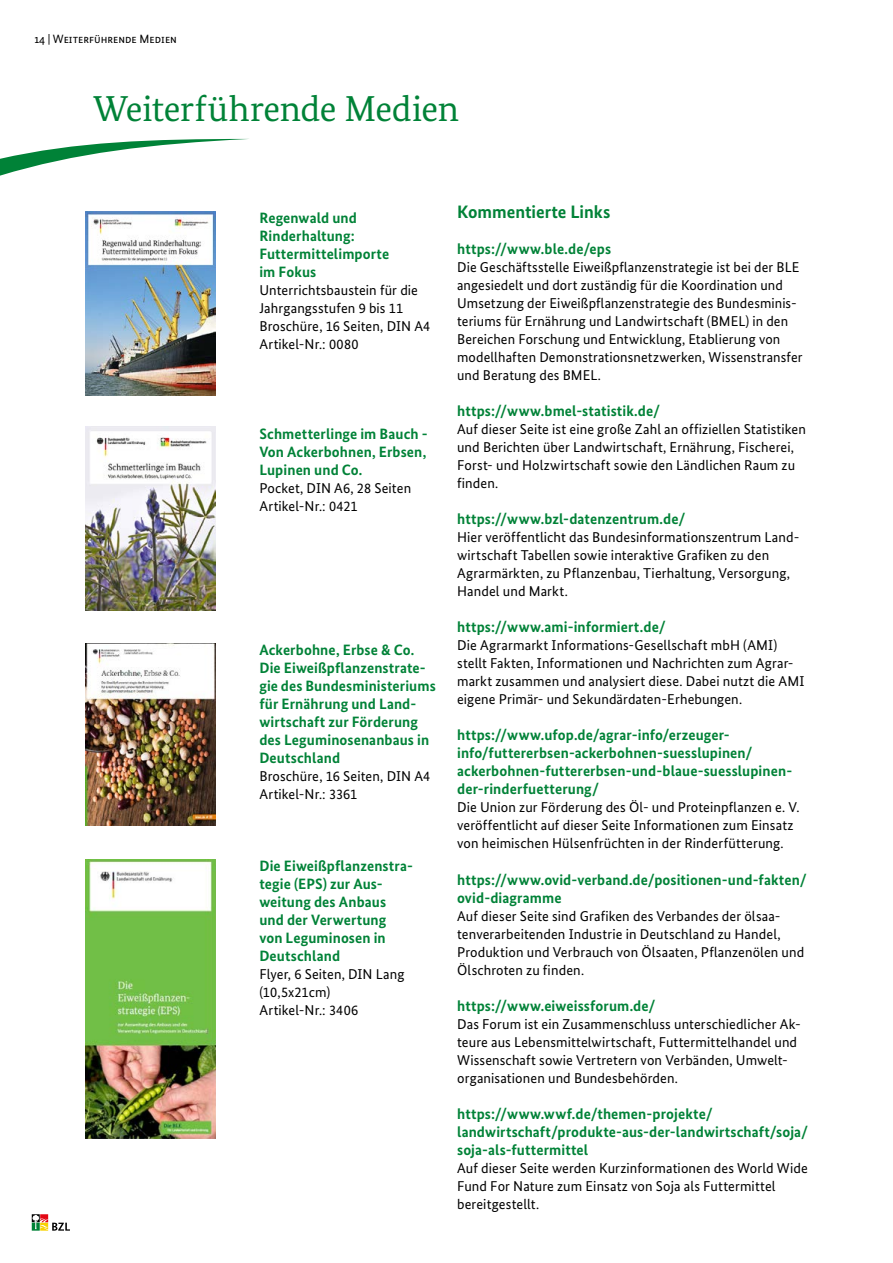
<style>
.page{position:relative;width:893px;height:1263px;background:#fff}
.page>*{position:absolute;margin:0;border:0;box-sizing:border-box;transform-origin:0 0}
.H3_Innen{font:36px "Bundes Serif";letter-spacing:-.01em;color:#008237}
.H4_innen{font:700 18px "Bundes Sans";color:#008237}
.H5_Innen{font:700 15px/18px "Bundes Sans";letter-spacing:.005em;color:#008237}
.A4_Fliesstext{font:14.25px/18px "Bundes Sans";letter-spacing:.01em;color:#000}
.H5_Innen-2{font:14.25px/18px "Bundes Sans";letter-spacing:.005em;color:#000}
.t1{font:12px "Bundes Sans";color:#000}
</style>
<div class="page">
<svg style="left:32px;top:1214px;width:38px;height:17px"></svg>
<img style="left:85px;top:211px;width:131px;height:185px">
<img style="left:85px;top:427px;width:131px;height:184px">
<img style="left:85px;top:643px;width:131px;height:183px">
<img style="left:85px;top:860px;width:131px;height:278px">
<svg style="left:0;top:139px;width:247px;height:37px"></svg>
<p class="t1" style="left:34px;top:32px;width:144px">14 | Weiterführende Medien</p>
<p class="H3_Innen" style="left:94px;top:87px;width:367px">Weiterführende Medien</p>
<p class="H5_Innen" style="left:259px;top:208px;width:131px">Regenwald und<br>Rinderhaltung:<br>Futtermittelimporte im Fokus</p>
<p class="A4_Fliesstext" style="left:259px;top:281px;width:160px">Unterrichtsbaustein für die<br>Jahrgangsstufen 9 bis 11</p>
<p class="A4_Fliesstext" style="left:259px;top:317px;width:172px">Broschüre, 16 Seiten, DIN A4</p>
<p class="A4_Fliesstext" style="left:259px;top:335px;width:101px">Artikel-Nr.: 0080</p>
<p class="H5_Innen" style="left:259px;top:424px;width:170px;text-align:justify">Schmetterlinge im Bauch - Von Ackerbohnen, Erbsen, Lupinen und Co.</p>
<p class="A4_Fliesstext" style="left:259px;top:479px;width:153px">Pocket, DIN A6, 28 Seiten</p>
<p class="A4_Fliesstext" style="left:259px;top:497px;width:100px">Artikel-Nr.: 0421</p>
<p class="H5_Innen" style="left:259px;top:640px;width:178px">Ackerbohne, Erbse &amp; Co.<br>Die Eiweißpflanzenstrate&shy;gie des Bundesministeriums für Ernährung und Land&shy;wirtschaft zur Förderung des Leguminosenanbaus in</p>
<p class="H5_Innen" style="left:259px;top:748px;width:82px">Deutschland</p>
<p class="A4_Fliesstext" style="left:259px;top:767px;width:172px">Broschüre, 16 Seiten, DIN A4</p>
<p class="A4_Fliesstext" style="left:259px;top:785px;width:99px">Artikel-Nr.: 3361</p>
<p class="H5_Innen" style="left:259px;top:856px;width:155px">Die Eiweißpflanzenstra&shy;tegie (EPS) zur Aus&shy;weitung des Anbaus und der Verwertung von Leguminosen in<br>Deutschland</p>
<p class="A4_Fliesstext" style="left:259px;top:965px;width:147px">Flyer, 6 Seiten, DIN Lang (10,5x21cm)</p>
<p class="A4_Fliesstext" style="left:259px;top:1001px;width:100px">Artikel-Nr.: 3406</p>
<h4 class="H4_innen" style="left:457px;top:201px;width:155px">Kommentierte Links</h4>
<p class="H5_Innen" style="left:457px;top:240px;width:156px">https://www.ble.de/eps</p>
<p class="A4_Fliesstext" style="left:457px;top:258px;width:347px">Die Geschäftsstelle Eiweißpflanzenstrategie ist bei der BLE angesiedelt und dort zuständig für die Koordination und Umsetzung der Eiweißpflanzenstrategie des Bundesminis&shy;teriums für Ernährung und Landwirtschaft (BMEL) in den Bereichen Forschung und Entwicklung, Etablierung von modellhaften Demonstrationsnetzwerken, Wissenstransfer und Beratung des BMEL.</p>
<p class="H5_Innen" style="left:457px;top:402px;width:204px">https://www.bmel-statistik.de/</p>
<p class="A4_Fliesstext" style="left:457px;top:420px;width:350px">Auf dieser Seite ist eine große Zahl an offiziellen Statistiken und Berichten über Landwirtschaft, Ernährung, Fischerei, Forst- und Holzwirtschaft sowie den Ländlichen Raum zu finden.</p>
<p class="H5_Innen" style="left:457px;top:510px;width:230px">https://www.bzl-datenzentrum.de/</p>
<p class="A4_Fliesstext" style="left:457px;top:528px;width:344px">Hier veröffentlicht das Bundesinformationszentrum Land&shy;wirtschaft Tabellen sowie interaktive Grafiken zu den Agrarmärkten, zu Pflanzenbau, Tierhaltung, Versorgung, Handel und Markt.</p>
<p class="H5_Innen" style="left:457px;top:618px;width:210px">https://www.ami-informiert.de/</p>
<p class="A4_Fliesstext" style="left:457px;top:636px;width:349px">Die Agrarmarkt Informations-Gesellschaft mbH (AMI) stellt Fakten, Informationen und Nachrichten zum Agrar&shy;markt zusammen und analysiert diese. Dabei nutzt die AMI eigene Primär- und Sekundärdaten-Erhebungen.</p>
<p class="H5_Innen" style="left:457px;top:726px;width:337px">https://www.ufop.de/agrar-info/erzeuger&shy;info/futtererbsen-ackerbohnen-suesslupinen/ ackerbohnen-futtererbsen-und-blaue-suesslupinen&shy;der-rinderfuetterung/</p>
<p class="A4_Fliesstext" style="left:457px;top:798px;width:344px">Die Union zur Förderung des Öl- und Proteinpflanzen e. V. veröffentlicht auf dieser Seite Informationen zum Einsatz von heimischen Hülsenfrüchten in der Rinderfütterung.</p>
<p class="H5_Innen" style="left:457px;top:870px;width:351px">https://www.ovid-verband.de/positionen-und-fakten/ ovid-diagramme</p>
<p class="A4_Fliesstext" style="left:457px;top:906px;width:349px">Auf dieser Seite sind Grafiken des Verbandes der ölsaa&shy;tenverarbeitenden Industrie in Deutschland zu Handel, Produktion und Verbrauch von Ölsaaten, Pflanzenölen und Ölschroten zu finden.</p>
<p class="H5_Innen" style="left:457px;top:996px;width:200px">https://www.eiweissforum.de/</p>
<p class="A4_Fliesstext" style="left:457px;top:1014px;width:345px">Das Forum ist ein Zusammenschluss unterschiedlicher Ak&shy;teure aus Lebensmittelwirtschaft, Futtermittelhandel und Wissenschaft sowie Vertretern von Verbänden, Umwelt&shy;organisationen und Bundesbehörden.</p>
<p class="H5_Innen" style="left:457px;top:1104px;width:352px">https://www.wwf.de/themen-projekte/ landwirtschaft/produkte-aus-der-landwirtschaft/soja/ soja-als-futtermittel</p>
<p class="H5_Innen-2" style="left:457px;top:1158px;width:352px">Auf dieser Seite werden Kurzinformationen des World Wide<br>Fund For Nature zum Einsatz von Soja als Futtermittel bereitgestellt.</p>
</div>
